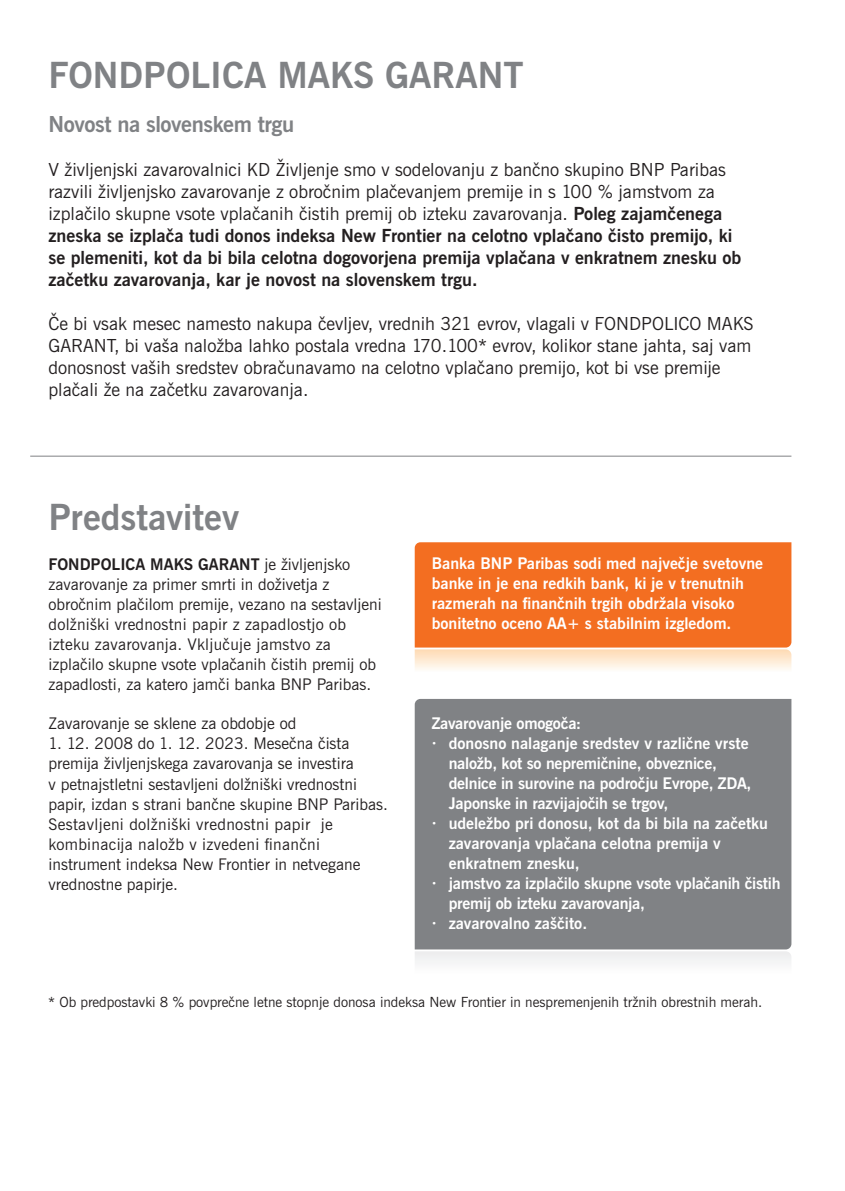
<style>
.page{position:relative;width:845px;height:1191px;background:#fff}
.page>*{position:absolute;margin:0;border:0;box-sizing:border-box;transform-origin:0 0}
.t1{font:36px "News Gothic Bd BT";color:#808285}
.t2{font:22px "News Gothic Bd BT";letter-spacing:-.02em;color:#808285}
.t3{font:18px/22px "News Gothic Bd BT";color:#231f20}
.t4{font:18px/22px "News Gothic BT";color:#231f20}
.t5{font:16px/20px "News Gothic BT";color:#231f20}
.t6{font:16px/20px "News Gothic Bd BT";color:#fff}
.t7{font:14px "News Gothic BT";color:#231f20}
.s1{font-family:"News Gothic BT"}
.s2{font-family:"News Gothic Bd BT"}
</style>
<div class="page">
<div style="left:415px;top:699px;width:376px;height:250px;background:#808285"></div>
<div style="left:415px;top:951px;width:376px;height:12px;background:#f1f2f3"></div>
<svg style="left:415px;top:542px;width:376px;height:128px;background:#f48441"></svg>
<hr style="left:30px;top:455px;width:761px;height:1px;background:#808285">
<p class="t1" style="left:49px;top:51px;width:476px">FONDPOLICA MAKS GARANT</p>
<p class="t2" style="left:49px;top:109px;width:247px">Novost na slovenskem trgu</p>
<p class="t3" style="left:49px;top:159px;width:694px"><span class="s1">V življenjski zavarovalnici KD Življenje smo v sodelovanju z bančno skupino BNP Paribas razvili življenjsko zavarovanje z obročnim plačevanjem premije in s 100 % jamstvom za izplačilo skupne vsote vplačanih čistih premij ob izteku zavarovanja.</span> Poleg zajamčenega zneska se izplača tudi donos indeksa New Frontier na celotno vplačano čisto premijo, ki se plemeniti, kot da bi bila celotna dogovorjena premija vplačana v enkratnem znesku ob začetku zavarovanja, kar je novost na slovenskem trgu.</p>
<p class="t4" style="left:49px;top:313px;width:706px">Če bi vsak mesec namesto nakupa čevljev, vrednih 321 evrov, vlagali v FONDPOLICO MAKS GARANT, bi vaša naložba lahko postala vredna 170.100* evrov, kolikor stane jahta, saj vam donosnost vaših sredstev obračunavamo na celotno vplačano premijo, kot bi vse premije plačali že na začetku zavarovanja.</p>
<p class="t1" style="left:49px;top:493px;width:192px">Predstavitev</p>
<p class="t5" style="left:49px;top:555px;width:335px"><span class="s2">FONDPOLICA MAKS GARANT</span> je življenjsko zavarovanje za primer smrti in doživetja z obročnim plačilom premije, vezano na sestavljeni dolžniški vrednostni papir z zapadlostjo ob izteku zavarovanja. Vključuje jamstvo za izplačilo skupne vsote vplačanih čistih premij ob zapadlosti, za katero jamči banka BNP Paribas.</p>
<p class="t5" style="left:49px;top:714px;width:249px">Zavarovanje se sklene za obdobje od</p>
<p class="t5" style="left:49px;top:734px;width:341px">1. 12. 2008 do 1. 12. 2023. Mesečna čista premija življenjskega zavarovanja se investira<br>v petnajstletni sestavljeni dolžniški vrednostni papir, izdan s strani bančne skupine BNP Paribas.<br>Sestavljeni dolžniški vrednostni papir je kombinacija naložb v izvedeni finančni instrument indeksa New Frontier in netvegane vrednostne papirje.</p>
<p class="t6" style="left:432px;top:553px;width:333px">Banka BNP Paribas sodi med največje svetovne banke in je ena redkih bank, ki je v trenutnih razmerah na finančnih trgih obdržala visoko bonitetno oceno AA+ s stabilnim izgledom.</p>
<p class="t6" style="left:432px;top:713px;width:151px">Zavarovanje omogoča:</p>
<p class="t6" style="left:432px;top:733px;width:318px">· donosno nalaganje sredstev v različne vrste</p>
<p class="t6" style="left:449px;top:753px;width:270px">naložb, kot so nepremičnine, obveznice,</p>
<p class="t6" style="left:449px;top:773px;width:304px">delnice in surovine na področju Evrope, ZDA,</p>
<p class="t6" style="left:449px;top:793px;width:221px">Japonske in razvijajočih se trgov,</p>
<p class="t6" style="left:432px;top:813px;width:338px">· udeležbo pri donosu, kot da bi bila na začetku</p>
<p class="t6" style="left:449px;top:833px;width:274px">zavarovanja vplačana celotna premija v</p>
<p class="t6" style="left:449px;top:853px;width:132px">enkratnem znesku,</p>
<p class="t6" style="left:432px;top:873px;width:350px">· jamstvo za izplačilo skupne vsote vplačanih čistih</p>
<p class="t6" style="left:449px;top:893px;width:198px">premij ob izteku zavarovanja,</p>
<p class="t6" style="left:432px;top:913px;width:157px">· zavarovalno zaščito.</p>
<p class="t7" style="left:48px;top:992px;width:715px">* Ob predpostavki 8 % povprečne letne stopnje donosa indeksa New Frontier in nespremenjenih tržnih obrestnih merah.</p>
</div>
